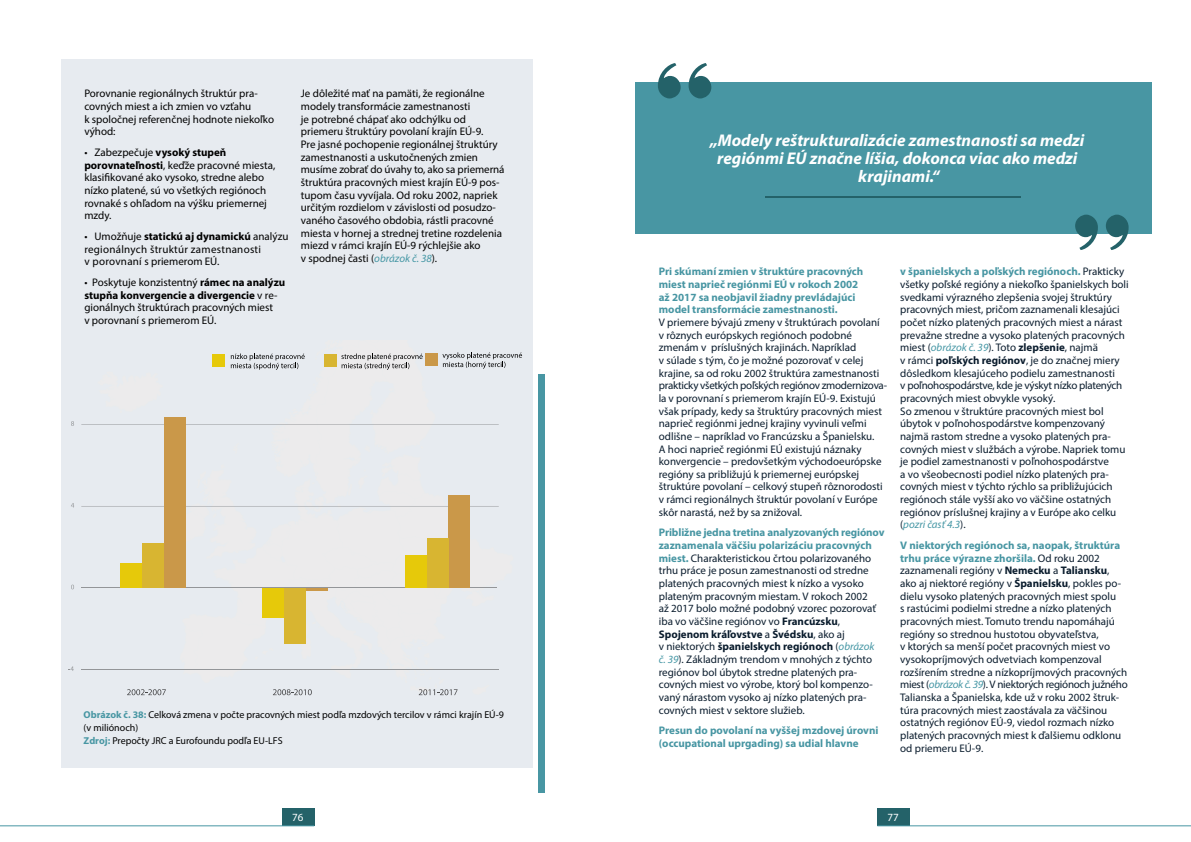
<style>
.page{position:relative;width:1191px;height:842px;background:#fff}
.page>*{position:absolute;margin:0;border:0;box-sizing:border-box;transform-origin:0 0}
.t1{font:italic 700 17px/18px "Myriad Pro";color:#fff;text-align:center}
.t2{font:11px/12.6px "Myriad Pro";color:#0b1d2e}
.t3{font:11px/12.7px "Myriad Pro";color:#000}
.t4{font:700 11px/12.7px "Myriad Pro";color:#4896a3}
.t5{font:11px/12.6px "Myriad Pro";letter-spacing:.025em;color:#000}
.t6{font:11px "Myriad Pro";color:#fff}
.t7{font:10px/12.7px "Myriad Pro";color:#000}
.s1{font-weight:700}
.s2{font-style:italic;color:#4697a5}
.s3{font-weight:700;color:#4896a3}
</style>
<div class="page">
<div style="left:282px;top:809px;width:32px;height:17px;background:#246269"></div>
<hr style="left:0;top:825px;width:314px;height:1px;background:#4896a3">
<div style="left:877px;top:809px;width:33px;height:17px;background:#246269"></div>
<hr style="left:877px;top:825px;width:314px;height:1px;background:#4896a3">
<div style="left:62px;top:60px;width:471px;height:708px;background:#e7ebf0"></div>
<div style="left:539px;top:374px;width:6px;height:418px;background:#4896a3"></div>
<svg style="left:127px;top:689px;width:39px;height:6px"></svg>
<hr style="left:81px;top:587px;width:416px;height:1px;background:#939598">
<svg style="left:68px;top:666px;width:6px;height:5px"></svg>
<svg style="left:71px;top:421px;width:3px;height:5px"></svg>
<hr style="left:81px;top:669px;width:418px;height:1px;background:#939598">
<hr style="left:81px;top:506px;width:418px;height:1px;background:#939598">
<hr style="left:81px;top:424px;width:418px;height:1px;background:#939598">
<div style="left:164px;top:417px;width:22px;height:171px;background:#ca9849"></div>
<div style="left:142px;top:543px;width:22px;height:45px;background:#d8b531"></div>
<div style="left:120px;top:563px;width:22px;height:25px;background:#e6c90a"></div>
<svg style="left:186px;top:352px;width:336px;height:343px"></svg>
<div style="left:635px;top:82px;width:516px;height:152px;background:#4896a3"></div>
<svg style="left:1075px;top:215px;width:53px;height:35px"></svg>
<svg style="left:658px;top:63px;width:53px;height:35px"></svg>
<hr style="left:765px;top:196px;width:255px;height:1px;background:#246269">
<p class="t3" style="left:84px;top:87px;width:191px">Porovnanie regionálnych štruktúr pra&shy;covných miest a ich zmien vo vzťahu<br>k spoločnej referenčnej hodnote niekoľko výhod:</p>
<p class="t3" style="left:84px;top:146px;width:192px">• Zabezpečuje <span class="s1">vysoký stupeň porovnateľnosti</span>, keďže pracovné miesta, klasifikované ako vysoko, stredne alebo nízko platené, sú vo všetkých regiónoch rovnaké s ohľadom na výšku priemernej mzdy.</p>
<p class="t5" style="left:84px;top:230px;width:206px">• Umožňuje <span class="s1">statickú aj dynamickú</span> analýzu regionálnych štruktúr zamestnanosti<br>v porovnaní s priemerom EÚ.</p>
<p class="t3" style="left:84px;top:276px;width:202px">• Poskytuje konzistentný <span class="s1">rámec na analýzu stupňa konvergencie a divergencie</span> v re&shy;gionálnych štruktúrach pracovných miest<br>v porovnaní s priemerom EÚ.</p>
<p class="t3" style="left:301px;top:87px;width:205px">Je dôležité mať na pamäti, že regionálne modely transformácie zamestnanosti<br>je potrebné chápať ako odchýlku od priemeru štruktúry povolaní krajín EÚ-9.<br>Pre jasné pochopenie regionálnej štruktúry zamestnanosti a uskutočnených zmien musíme zobrať do úvahy to, ako sa priemerná štruktúra pracovných miest krajín EÚ-9 pos&shy;tupom času vyvíjala. Od roku 2002, napriek určitým rozdielom v závislosti od posudzo&shy;vaného časového obdobia, rástli pracovné miesta v hornej a strednej tretine rozdelenia miezd v rámci krajín EÚ-9 rýchlejšie ako<br>v spodnej časti (<span class="s2">obrázok č. 38</span>).</p>
<p class="t7" style="left:84px;top:708px;width:422px"><span class="s3">Obrázok č. 38:</span> Celková zmena v počte pracovných miest podľa mzdových tercilov v rámci krajín EÚ-9 (v miliónoch)<br><span class="s3">Zdroj:</span> Prepočty JRC a Eurofoundu podľa EU-LFS</p>
<h1 class="t1" style="left:710px;top:130px;width:376px">„Modely reštrukturalizácie zamestnanosti sa medzi regiónmi EÚ značne líšia, dokonca viac ako medzi krajinami.“</h1>
<p class="t4" style="left:659px;top:265px;width:206px">Pri skúmaní zmien v štruktúre pracovných miest naprieč regiónmi EÚ v rokoch 2002 až 2017 sa neobjavil žiadny prevládajúci model transformácie zamestnanosti.</p>
<p class="t2" style="left:659px;top:316px;width:230px">V priemere bývajú zmeny v štruktúrach povolaní v rôznych európskych regiónoch podobné zmenám v príslušných krajinách. Napríklad<br>v súlade s tým, čo je možné pozorovať v celej krajine, sa od roku 2002 štruktúra zamestnanosti prakticky všetkých poľských regiónov zmodernizova&shy;la v porovnaní s priemerom krajín EÚ-9. Existujú však prípady, kedy sa štruktúry pracovných miest naprieč regiónmi jednej krajiny vyvinuli veľmi odlišne – napríklad vo Francúzsku a Španielsku.<br>A hoci naprieč regiónmi EÚ existujú náznaky konvergencie – predovšetkým východoeurópske regióny sa približujú k priemernej európskej štruktúre povolaní – celkový stupeň rôznorodosti v rámci regionálnych štruktúr povolaní v Európe skôr narastá, než by sa znižoval.</p>
<p class="t2" style="left:659px;top:526px;width:227px"><span class="s3">Približne jedna tretina analyzovaných regiónov zaznamenala väčšiu polarizáciu pracovných miest.</span> Charakteristickou črtou polarizovaného trhu práce je posun zamestnanosti od stredne platených pracovných miest k nízko a vysoko plateným pracovným miestam. V rokoch 2002<br>až 2017 bolo možné podobný vzorec pozorovať iba vo väčšine regiónov vo <span class="s1">Francúzsku</span>, <span class="s1">Spojenom kráľovstve</span> a <span class="s1">Švédsku</span>, ako aj<br>v niektorých <span class="s1">španielskych regiónoch</span> (<span class="s2">obrázok<br>č. 39</span>). Základným trendom v mnohých z týchto regiónov bol úbytok stredne platených pra&shy;covných miest vo výrobe, ktorý bol kompenzo&shy;vaný nárastom vysoko aj nízko platených pra&shy;covných miest v sektore služieb.</p>
<p class="t4" style="left:659px;top:724px;width:221px">Presun do povolaní na vyššej mzdovej úrovni (occupational uprgading) sa udial hlavne</p>
<p class="t2" style="left:900px;top:265px;width:230px"><span class="s3">v španielskych a poľských regiónoch.</span> Prakticky všetky poľské regióny a niekoľko španielskych boli svedkami výrazného zlepšenia svojej štruktúry pracovných miest, pričom zaznamenali klesajúci počet nízko platených pracovných miest a nárast prevažne stredne a vysoko platených pracovných miest (<span class="s2">obrázok č. 39</span>). Toto <span class="s1">zlepšenie</span>, najmä<br>v rámci <span class="s1">poľských regiónov</span>, je do značnej miery dôsledkom klesajúceho podielu zamestnanosti<br>v poľnohospodárstve, kde je výskyt nízko platených pracovných miest obvykle vysoký.<br>So zmenou v štruktúre pracovných miest bol úbytok v poľnohospodárstve kompenzovaný najmä rastom stredne a vysoko platených pra&shy;covných miest v službách a výrobe. Napriek tomu je podiel zamestnanosti v poľnohospodárstve<br>a vo všeobecnosti podiel nízko platených pra&shy;covných miest v týchto rýchlo sa približujúcich regiónoch stále vyšší ako vo väčšine ostatných regiónov príslušnej krajiny a v Európe ako celku (<span class="s2">pozri časť 4.3</span>).</p>
<p class="t2" style="left:900px;top:539px;width:229px"><span class="s3">V niektorých regiónoch sa, naopak, štruktúra trhu práce výrazne zhoršila.</span> Od roku 2002 zaznamenali regióny v <span class="s1">Nemecku</span> a <span class="s1">Taliansku</span>, ako aj niektoré regióny v <span class="s1">Španielsku</span>, pokles po&shy;dielu vysoko platených pracovných miest spolu<br>s rastúcimi podielmi stredne a nízko platených pracovných miest. Tomuto trendu napomáhajú regióny so strednou hustotou obyvateľstva,<br>v ktorých sa menší počet pracovných miest vo vysokopríjmových odvetviach kompenzoval rozšírením stredne a nízkopríjmových pracovných miest (<span class="s2">obrázok č. 39</span>). V niektorých regiónoch južného Talianska a Španielska, kde už v roku 2002 štruk&shy;túra pracovných miest zaostávala za väčšinou ostatných regiónov EÚ-9, viedol rozmach nízko platených pracovných miest k ďalšiemu odklonu od priemeru EÚ-9.</p>
<p class="t6" style="left:292px;top:810px;width:13px">76</p>
<p class="t6" style="left:887px;top:810px;width:13px">77</p>
</div>
